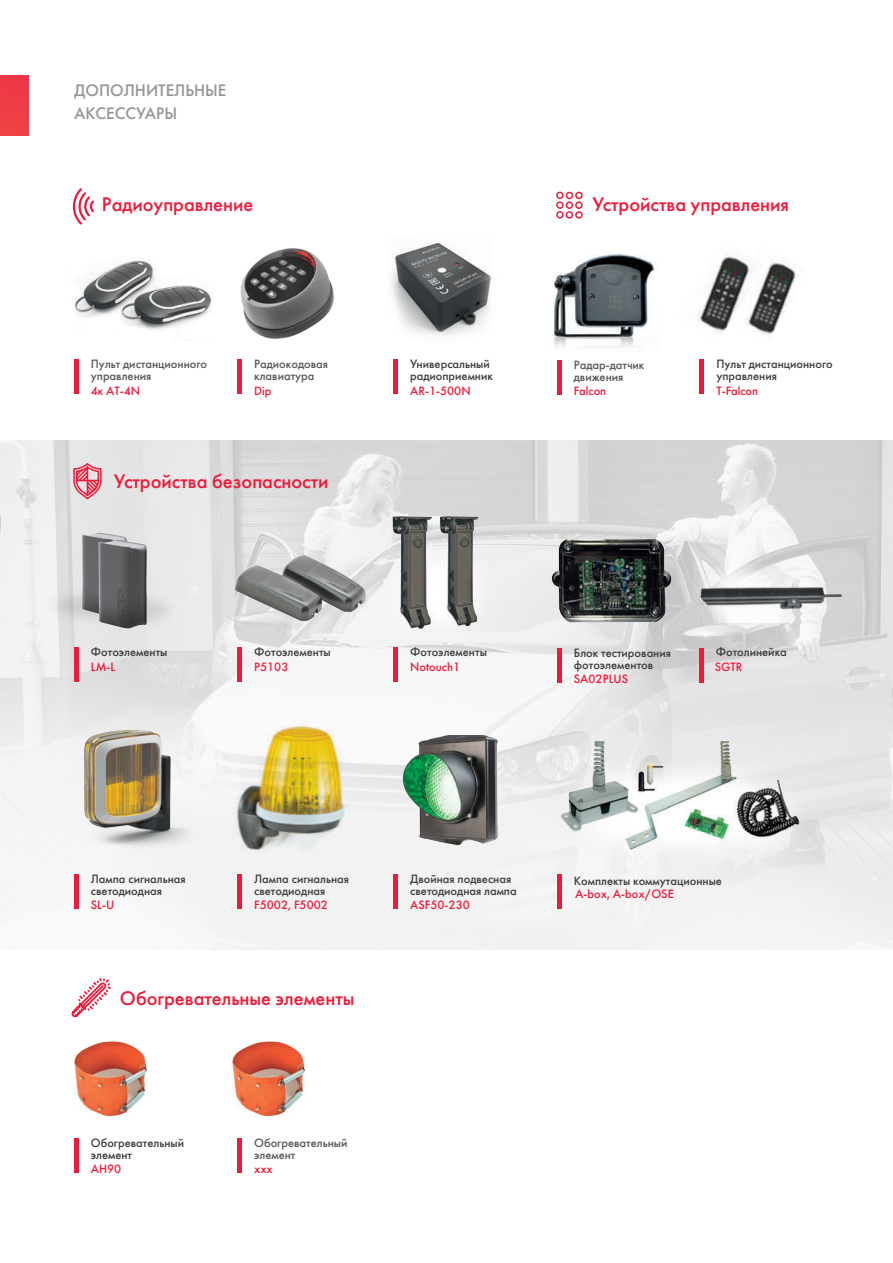
<style>
.page{position:relative;width:893px;height:1263px;background:#fff}
.page>*{position:absolute;margin:0;border:0;box-sizing:border-box;transform-origin:0 0}
.t1{font:19.5px "Futura Futuris";color:#ed1a3a}
.t2{font:16.5px/22.5px "Futura Futuris";color:#939598}
.t3{font:12px/12px "Futura Futuris";color:#3e3e3f}
.t4{font:12px "Futura Futuris";color:#ed1a3a}
.t5{font:12px/12px "Futura Futuris";color:#57585a}
</style>
<div class="page">
<img style="left:0;top:440px;width:893px;height:509px">
<img style="left:74px;top:260px;width:138px;height:70px">
<svg style="left:72px;top:188px;width:22px;height:37px"></svg>
<div style="left:237px;top:359px;width:5px;height:35px;background:#ed1a3a"></div>
<img style="left:240px;top:248px;width:94px;height:91px">
<hr style="left:74px;top:359px;width:4px;height:35px;background:#ed1a3a">
<hr style="left:557px;top:360px;width:4px;height:35px;background:#ed1a3a">
<hr style="left:700px;top:359px;width:4px;height:35px;background:#ed1a3a">
<div style="left:393px;top:359px;width:5px;height:35px;background:#ed1a3a"></div>
<img style="left:391px;top:241px;width:101px;height:95px">
<div style="left:237px;top:647px;width:5px;height:35px;background:#ed1a3a"></div>
<hr style="left:74px;top:647px;width:4px;height:35px;background:#ed1a3a">
<hr style="left:557px;top:648px;width:4px;height:35px;background:#ed1a3a">
<div style="left:393px;top:647px;width:5px;height:35px;background:#ed1a3a"></div>
<div style="left:237px;top:874px;width:5px;height:35px;background:#ed1a3a"></div>
<hr style="left:74px;top:874px;width:4px;height:35px;background:#ed1a3a">
<hr style="left:699px;top:648px;width:4px;height:34px;background:#ed1a3a">
<hr style="left:557px;top:874px;width:4px;height:35px;background:#ed1a3a">
<div style="left:393px;top:874px;width:5px;height:35px;background:#ed1a3a"></div>
<div style="left:237px;top:1138px;width:5px;height:35px;background:#ed1a3a"></div>
<hr style="left:74px;top:1138px;width:4px;height:35px;background:#ed1a3a">
<svg style="left:71px;top:978px;width:40px;height:40px"></svg>
<div style="left:556px;top:201px;width:8px;height:8px;border:2px solid #ed1a3a;border-radius:50%"></div>
<div style="left:566px;top:201px;width:7px;height:8px;border:2px solid #ed1a3a;border-radius:50%"></div>
<div style="left:575px;top:201px;width:8px;height:8px;border:2px solid #ed1a3a;border-radius:50%"></div>
<div style="left:556px;top:211px;width:8px;height:8px;border:2px solid #ed1a3a;border-radius:50%"></div>
<div style="left:566px;top:211px;width:7px;height:8px;border:2px solid #ed1a3a;border-radius:50%"></div>
<div style="left:575px;top:211px;width:8px;height:8px;border:2px solid #ed1a3a;border-radius:50%"></div>
<div style="left:556px;top:192px;width:8px;height:7px;border:2px solid #ed1a3a;border-radius:50%"></div>
<div style="left:566px;top:192px;width:7px;height:7px;border:2px solid #ed1a3a;border-radius:50%"></div>
<div style="left:575px;top:192px;width:8px;height:7px;border:2px solid #ed1a3a;border-radius:50%"></div>
<img style="left:233px;top:721px;width:117px;height:132px">
<svg style="left:73px;top:464px;width:29px;height:37px"></svg>
<img style="left:553px;top:254px;width:104px;height:93px">
<img style="left:695px;top:273px;width:22px;height:59px">
<img style="left:717px;top:254px;width:81px;height:81px">
<img style="left:228px;top:541px;width:140px;height:85px">
<img style="left:38px;top:528px;width:135px;height:116px">
<img style="left:67px;top:714px;width:133px;height:144px">
<img style="left:396px;top:735px;width:114px;height:120px">
<img style="left:549px;top:741px;width:280px;height:128px">
<img style="left:74px;top:1041px;width:74px;height:76px">
<img style="left:548px;top:537px;width:128px;height:90px">
<img style="left:389px;top:515px;width:100px;height:114px">
<img style="left:685px;top:563px;width:167px;height:60px">
<img style="left:232px;top:1041px;width:74px;height:76px">
<div style="left:0;top:75px;width:28px;height:60px;background:#ee3c46"></div>
<h2 class="t2" style="left:74px;top:80px;width:154px">ДОПОЛНИТЕЛЬНЫЕ<br>АКСЕССУАРЫ</h2>
<h1 class="t1" style="left:102px;top:192px;width:153px">Радиоуправление</h1>
<h1 class="t1" style="left:593px;top:192px;width:198px">Устройства управления</h1>
<p class="t5" style="left:91px;top:358px;width:118px">Пульт дистанционного управления</p>
<p class="t4" style="left:91px;top:383px;width:51px">4к AT-4N</p>
<p class="t5" style="left:254px;top:358px;width:75px">Радиокодовая клавиатура</p>
<p class="t4" style="left:254px;top:383px;width:19px">Dip</p>
<p class="t3" style="left:410px;top:358px;width:84px">Универсальный радиоприемник</p>
<p class="t4" style="left:410px;top:383px;width:62px">AR-1-500N</p>
<p class="t5" style="left:574px;top:359px;width:72px">Радар-датчик движения</p>
<p class="t4" style="left:574px;top:384px;width:34px">Falcon</p>
<p class="t3" style="left:716px;top:358px;width:118px">Пульт дистанционного управления</p>
<p class="t4" style="left:716px;top:383px;width:43px">Т-Falcon</p>
<h1 class="t1" style="left:114px;top:470px;width:216px">Устройства безопасности</h1>
<p class="t3" style="left:91px;top:646px;width:78px">Фотоэлементы</p>
<p class="t4" style="left:91px;top:659px;width:26px">LM-L</p>
<p class="t3" style="left:254px;top:646px;width:78px">Фотоэлементы</p>
<p class="t4" style="left:254px;top:659px;width:36px">Р5103</p>
<p class="t3" style="left:410px;top:646px;width:78px">Фотоэлементы</p>
<p class="t4" style="left:410px;top:659px;width:51px">Notouch1</p>
<p class="t3" style="left:574px;top:647px;width:99px">Блок тестирования фотоэлементов</p>
<p class="t4" style="left:574px;top:672px;width:56px">SA02PLUS</p>
<p class="t3" style="left:716px;top:646px;width:73px">Фотолинейка</p>
<p class="t4" style="left:715px;top:659px;width:29px">SGTR</p>
<p class="t3" style="left:91px;top:872px;width:96px">Лампа сигнальная светодиодная</p>
<p class="t4" style="left:91px;top:898px;width:25px">SL-U</p>
<p class="t3" style="left:254px;top:872px;width:96px">Лампа сигнальная светодиодная</p>
<p class="t4" style="left:254px;top:898px;width:75px">F5002, F5002</p>
<h1 class="t1" style="left:120px;top:986px;width:236px">Обогревательные элементы</h1>
<p class="t3" style="left:91px;top:1136px;width:95px">Обогревательный элемент</p>
<p class="t4" style="left:91px;top:1162px;width:32px">AН90</p>
<p class="t5" style="left:254px;top:1136px;width:95px">Обогревательный элемент</p>
<p class="t4" style="left:254px;top:1162px;width:20px">ххх</p>
<p class="t3" style="left:410px;top:872px;width:108px">Двойная подвесная светодиодная лампа</p>
<p class="t4" style="left:410px;top:898px;width:61px">ASF50-230</p>
<p class="t3" style="left:574px;top:875px;width:150px">Комплекты коммутационные</p>
<p class="t4" style="left:575px;top:886px;width:100px">A-box, A-box/OSE</p>
</div>
